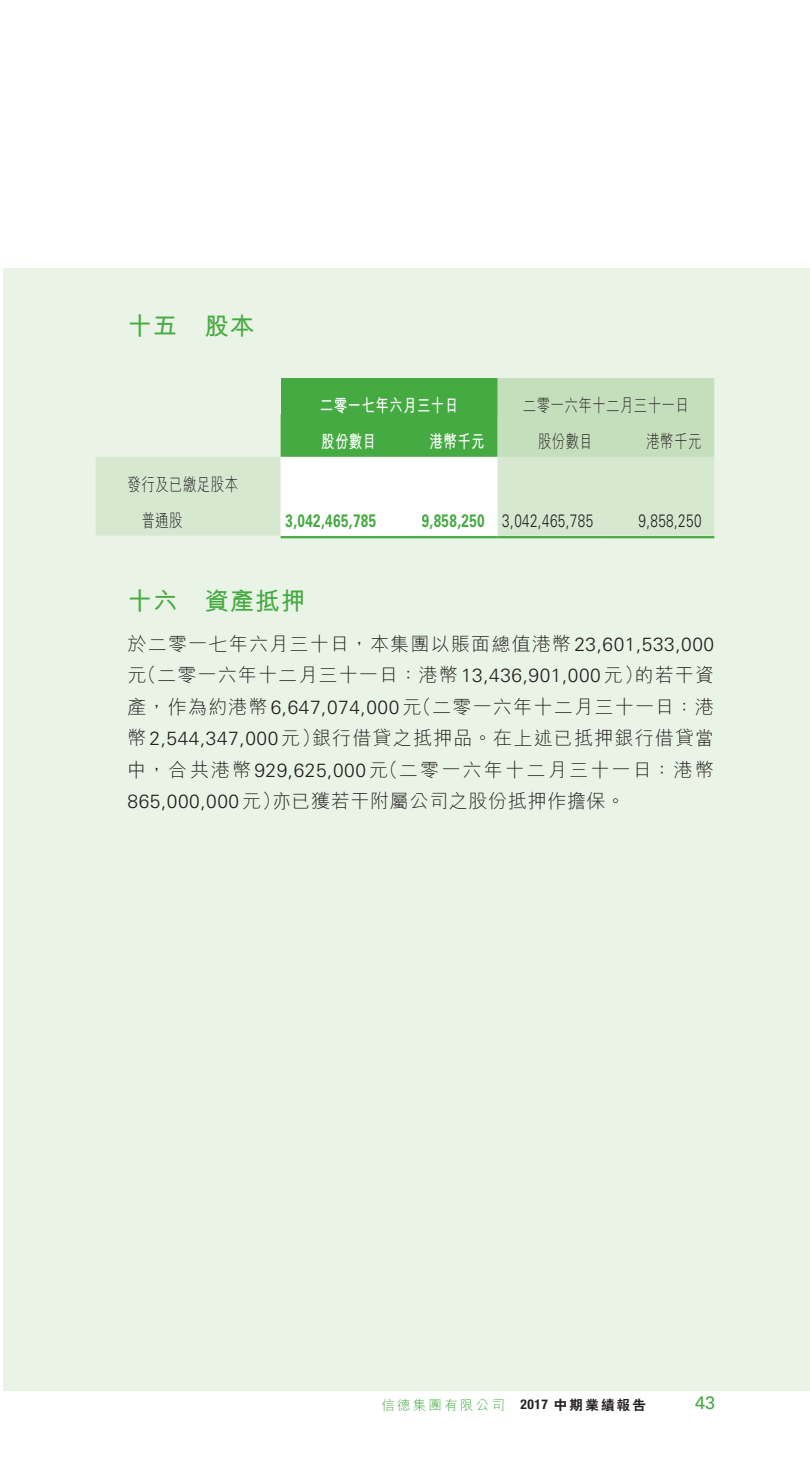
<style>
.page{position:relative;width:810px;height:1467px;background:#fff}
.page>*{position:absolute;margin:0;border:0;box-sizing:border-box;transform-origin:0 0}
._3__標題{font:700 24.75px "M Hei HK";letter-spacing:.02em;color:#46aa42}
._1__內文{font:300 19.12px/31.5px "M Hei HK";letter-spacing:.055em;color:#231f20;text-align:justify}
._7__表內文{font:300 18px "M Hei HK";letter-spacing:.03em;color:#231f20;scale:.75 1}
._7__表內文-2{font:700 18px "Univers LT Std";letter-spacing:.03em;color:#46aa42;scale:.75 1}
._7__表內文-3{font:300 18px "Univers LT Std";letter-spacing:.03em;color:#231f20;scale:.75 1}
._7__表內文-4{font:700 18px "M Hei HK";letter-spacing:.03em;color:#fff;scale:.75 1}
.t1{font:18px "Univers LT Std";color:#46aa42}
.t2{font:300 13.5px "M Hei HK";letter-spacing:.165em;color:#46aa42}
.s1{font-family:"Univers LT Std"}
.s2{font-family:"Helvetica Neue LT Std";font-weight:700;font-stretch:condensed;color:#231f20}
.s3{font-family:"C Hei 2 HK";font-weight:800;color:#231f20}
</style>
<div class="page">
<div style="left:3px;top:268px;width:807px;height:1122px;background:#eaf4e6"></div>
<div style="left:96px;top:457px;width:184px;height:79px;background:#d6e8d0"></div>
<svg style="left:281px;top:378px;width:433px;height:158px;background:#b8dcb3"></svg>
<hr style="left:281px;top:536px;width:108px;height:2px;background:#46aa42">
<hr style="left:389px;top:536px;width:108px;height:2px;background:#46aa42">
<hr style="left:497px;top:536px;width:109px;height:2px;background:#46aa42">
<hr style="left:606px;top:536px;width:108px;height:2px;background:#46aa42">
<p class="_3__標題" style="left:128px;top:308px;width:128px">十五 股本</p>
<p class="_7__表內文-4" style="left:320px;top:392px;width:186px">二零一七年六月三十日</p>
<p class="_7__表內文" style="left:523px;top:396px;width:223px">二零一六年十二月三十一日</p>
<p class="_7__表內文-4" style="left:321px;top:428px;width:75px">股份數目</p>
<p class="_7__表內文-4" style="left:430px;top:428px;width:75px">港幣千元</p>
<p class="_7__表內文" style="left:538px;top:432px;width:75px">股份數目</p>
<p class="_7__表內文" style="left:646px;top:432px;width:75px">港幣千元</p>
<p class="_7__表內文" style="left:128px;top:475px;width:149px">發行及已繳足股本</p>
<p class="_7__表內文" style="left:141px;top:511px;width:57px">普通股</p>
<p class="_7__表內文-2" style="left:285px;top:510px;width:123px">3,042,465,785</p>
<p class="_7__表內文-2" style="left:422px;top:510px;width:86px">9,858,250</p>
<p class="_7__表內文-3" style="left:502px;top:509px;width:123px">3,042,465,785</p>
<p class="_7__表內文-3" style="left:639px;top:509px;width:86px">9,858,250</p>
<p class="_3__標題" style="left:128px;top:582px;width:179px">十六 資產抵押</p>
<p class="_1__內文" style="left:128px;top:628px;width:588px">於二零一七年六月三十日，本集團以賬面總值港幣<span class="s1">23,601,533,000</span>元（二零一六年十二月三十一日：港幣<span class="s1">13,436,901,000</span>元）的若干資產，作為約港幣<span class="s1">6,647,074,000</span>元（二零一六年十二月三十一日：港幣<span class="s1">2,544,347,000</span>元）銀行借貸之抵押品。在上述已抵押銀行借貸當中，合共港幣<span class="s1">929,625,000</span>元（二零一六年十二月三十一日：港幣<span class="s1">865,000,000</span>元）亦已獲若干附屬公司之股份抵押作擔保。</p>
<p class="t2" style="left:381px;top:1398px;width:266px">信德集團有限公司 <span class="s2">2017</span> <span class="s3">中期業績報告</span></p>
<p class="t1" style="left:695px;top:1392px;width:22px">43</p>
</div>
